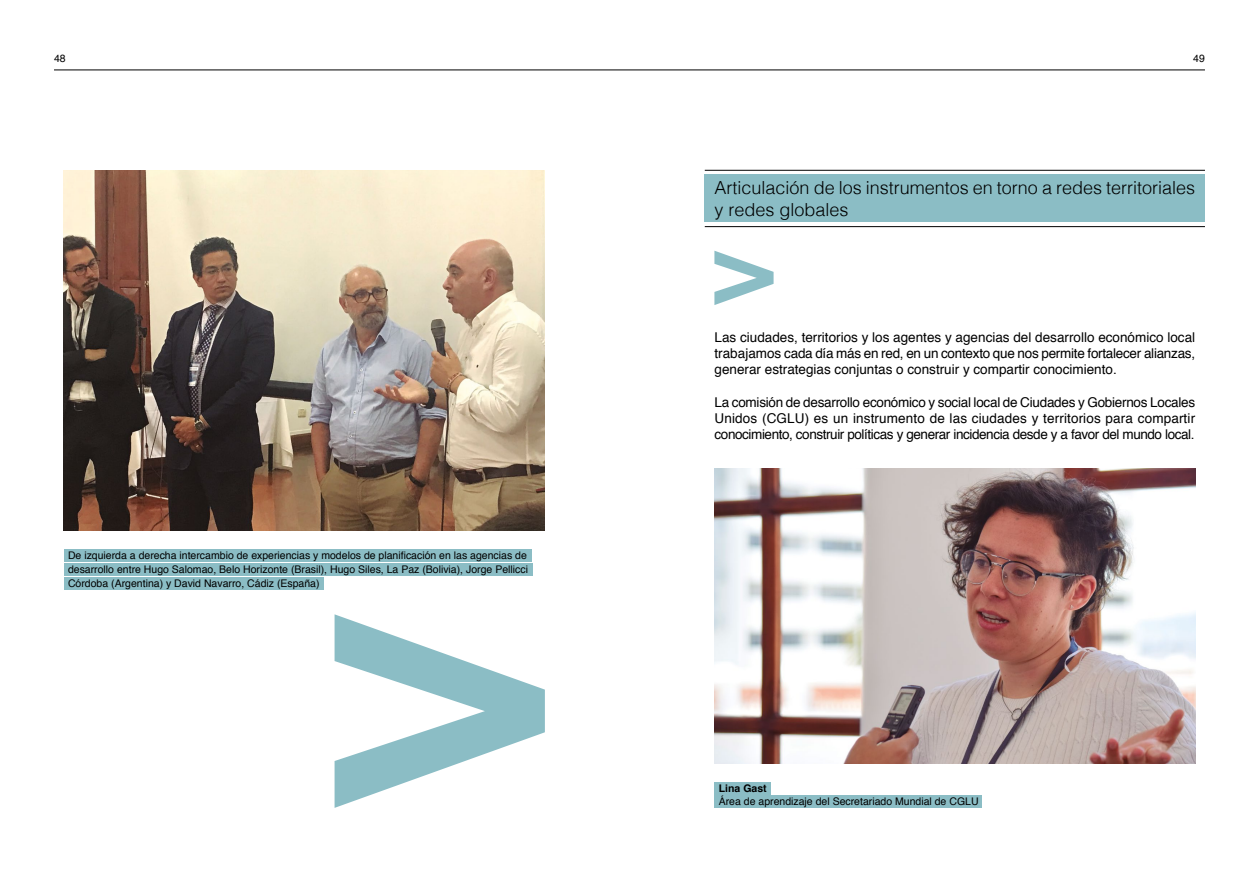
<style>
.page{position:relative;width:1259px;height:893px;background:#fff}
.page>*{position:absolute;margin:0;border:0;box-sizing:border-box;transform-origin:0 0}
.t1{font:300 18px/21.6px "Helvetica";color:#000}
.t2{font:13.5px/16.2px "Helvetica";letter-spacing:-.015em;color:#000;text-align:justify}
.t3{font:10.5px/14px "Helvetica";color:#000;text-align:justify}
.t4{font:700 10.5px "Helvetica";color:#000}
</style>
<div class="page">
<div style="left:704px;top:174px;width:501px;height:48px;background:#8bbdc5"></div>
<hr style="left:705px;top:170px;width:500px;height:1px;background:#000">
<hr style="left:705px;top:226px;width:500px;height:1px;background:#000">
<hr style="left:54px;top:70px;width:1151px;height:1px;background:#000">
<img style="left:64px;top:170px;width:480px;height:361px">
<div style="left:64px;top:563px;width:469px;height:13px;background:#8bbdc5"></div>
<div style="left:64px;top:577px;width:259px;height:12px;background:#8bbdc5"></div>
<div style="left:64px;top:550px;width:467px;height:12px;background:#8bbdc5"></div>
<img style="left:714px;top:469px;width:481px;height:294px">
<div style="left:714px;top:796px;width:268px;height:12px;background:#8bbdc5"></div>
<div style="left:714px;top:782px;width:57px;height:12px;background:#8bbdc5"></div>
<p class="t3" style="left:54px;top:52px;width:13px">48</p>
<p class="t3" style="left:1193px;top:52px;width:13px">49</p>
<h1 class="t1" style="left:714px;top:176px;width:482px">Articulación de los instrumentos en torno a redes territoriales y redes globales</h1>
<p class="t3" style="left:68px;top:549px;width:461px">De izquierda a derecha intercambio de experiencias y modelos de planificación en las agencias de desarrollo entre Hugo Salomao, Belo Horizonte (Brasil), Hugo Siles, La Paz (Bolivia), Jorge Pellicci Córdoba (Argentina) y David Navarro, Cádiz (España)</p>
<p class="t2" style="left:714px;top:329px;width:482px">Las ciudades, territorios y los agentes y agencias del desarrollo económico local trabajamos cada día más en red, en un contexto que nos permite fortalecer alianzas, generar estrategias conjuntas o construir y compartir conocimiento.</p>
<p class="t2" style="left:714px;top:394px;width:482px">La comisión de desarrollo económico y social local de Ciudades y Gobiernos Locales Unidos (CGLU) es un instrumento de las ciudades y territorios para compartir conocimiento, construir políticas y generar incidencia desde y a favor del mundo local.</p>
<p class="t4" style="left:719px;top:780px;width:49px">Lina Gast</p>
<p class="t3" style="left:719px;top:795px;width:261px">Área de aprendizaje del Secretariado Mundial de CGLU</p>
</div>
